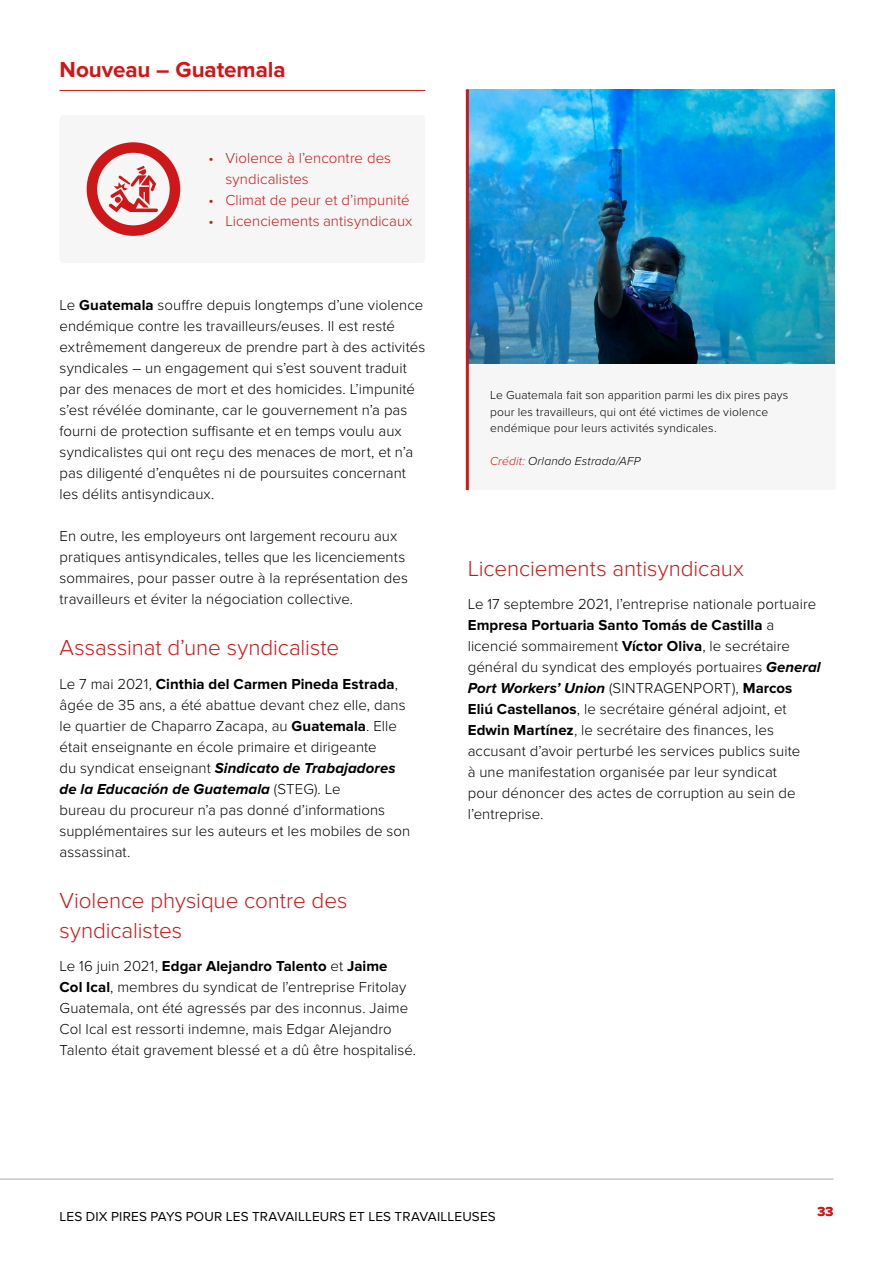
<style>
.page{position:relative;width:893px;height:1263px;background:#fff}
.page>*{position:absolute;margin:0;border:0;box-sizing:border-box;transform-origin:0 0}
.t1{font:300 22.5px/30px "Proxima Nova";letter-spacing:-.005em;color:#cd1719}
.t2{font:700 22.5px "Proxima Nova";letter-spacing:-.005em;color:#cd1719}
.t3{font:300 15px/21px "Proxima Nova";letter-spacing:.005em;color:#000}
.t4{font:300 15px/21px "Proxima Nova";letter-spacing:.005em;color:#cd1719}
.t5{font:13.5px "Proxima Nova";letter-spacing:.01em;color:#000}
.t6{font:700 13.5px "Proxima Nova";color:#cd1719}
.t7{font:300 12px/16.5px "Proxima Nova";letter-spacing:.015em;color:#000}
.t8{font:italic 300 12px "Proxima Nova";letter-spacing:.015em;color:#000}
.s1{font-weight:700}
.s2{font-weight:700;font-style:italic}
.s3{color:#cd1719}
</style>
<div class="page">
<hr style="left:0;top:1179px;width:833px;height:1px;background:#c6c6c6">
<hr style="left:60px;top:90px;width:365px;height:1px;background:#cd1719">
<div style="left:60px;top:115px;width:365px;height:148px;background:#f6f6f6;border-radius:4px"></div>
<div style="left:87px;top:142px;width:93px;height:94px;border:10px solid #cd1719;border-radius:50%"></div>
<svg style="left:109px;top:166px;width:49px;height:46px"></svg>
<img style="left:469px;top:89px;width:366px;height:275px">
<div style="left:469px;top:364px;width:366px;height:126px;background:#f6f6f6"></div>
<hr style="left:466px;top:89px;width:3px;height:401px;background:#cd1719">
<h1 class="t2" style="left:60px;top:57px;width:228px">Nouveau – Guatemala</h1>
<p class="t4" style="left:225px;top:148px;width:167px;text-indent:-17px">• Violence à l’encontre des syndicalistes</p>
<p class="t4" style="left:208px;top:190px;width:203px">• Climat de peur et d’impunité</p>
<p class="t4" style="left:208px;top:211px;width:206px">• Licenciements antisyndicaux</p>
<p class="t3" style="left:60px;top:294px;width:367px">Le <span class="s1">Guatemala</span> souffre depuis longtemps d’une violence endémique contre les travailleurs/euses. Il est resté extrêmement dangereux de prendre part à des activités syndicales – un engagement qui s’est souvent traduit par des menaces de mort et des homicides. L’impunité s’est révélée dominante, car le gouvernement n’a pas fourni de protection suffisante et en temps voulu aux syndicalistes qui ont reçu des menaces de mort, et n’a pas diligenté d’enquêtes ni de poursuites concernant les délits antisyndicaux.</p>
<p class="t3" style="left:60px;top:525px;width:350px">En outre, les employeurs ont largement recouru aux pratiques antisyndicales, telles que les licenciements sommaires, pour passer outre à la représentation des travailleurs et éviter la négociation collective.</p>
<h1 class="t1" style="left:60px;top:633px;width:281px">Assassinat d’une syndicaliste</h1>
<p class="t3" style="left:60px;top:673px;width:352px">Le 7 mai 2021, <span class="s1">Cinthia del Carmen Pineda Estrada</span>, âgée de 35 ans, a été abattue devant chez elle, dans le quartier de Chaparro Zacapa, au <span class="s1">Guatemala</span>. Elle était enseignante en école primaire et dirigeante<br>du syndicat enseignant <span class="s2">Sindicato de Trabajadores de la Educación de Guatemala</span> (STEG). Le<br>bureau du procureur n’a pas donné d’informations supplémentaires sur les auteurs et les mobiles de son assassinat.</p>
<h1 class="t1" style="left:60px;top:885px;width:289px">Violence physique contre des syndicalistes</h1>
<p class="t3" style="left:60px;top:956px;width:358px">Le 16 juin 2021, <span class="s1">Edgar Alejandro Talento</span> et <span class="s1">Jaime<br>Col Ical</span>, membres du syndicat de l’entreprise Fritolay Guatemala, ont été agressés par des inconnus. Jaime Col Ical est ressorti indemne, mais Edgar Alejandro Talento était gravement blessé et a dû être hospitalisé.</p>
<p class="t7" style="left:490px;top:387px;width:300px">Le Guatemala fait son apparition parmi les dix pires pays pour les travailleurs, qui ont été victimes de violence endémique pour leurs activités syndicales.</p>
<p class="t8" style="left:490px;top:452px;width:152px"><span class="s3">Crédit:</span> Orlando Estrada/AFP</p>
<h1 class="t1" style="left:468px;top:553px;width:278px">Licenciements antisyndicaux</h1>
<p class="t3" style="left:468px;top:594px;width:354px">Le 17 septembre 2021, l’entreprise nationale portuaire <span class="s1">Empresa Portuaria Santo Tomás de Castilla</span> a licencié sommairement <span class="s1">Víctor Oliva</span>, le secrétaire général du syndicat des employés portuaires <span class="s2">General Port Workers’ Union</span> (SINTRAGENPORT), <span class="s1">Marcos Eliú Castellanos</span>, le secrétaire général adjoint, et <span class="s1">Edwin Martínez</span>, le secrétaire des finances, les accusant d’avoir perturbé les services publics suite<br>à une manifestation organisée par leur syndicat<br>pour dénoncer des actes de corruption au sein de l’entreprise.</p>
<p class="t5" style="left:60px;top:1208px;width:438px">LES DIX PIRES PAYS POUR LES TRAVAILLEURS ET LES TRAVAILLEUSES</p>
<p class="t6" style="left:817px;top:1204px;width:17px">33</p>
</div>
